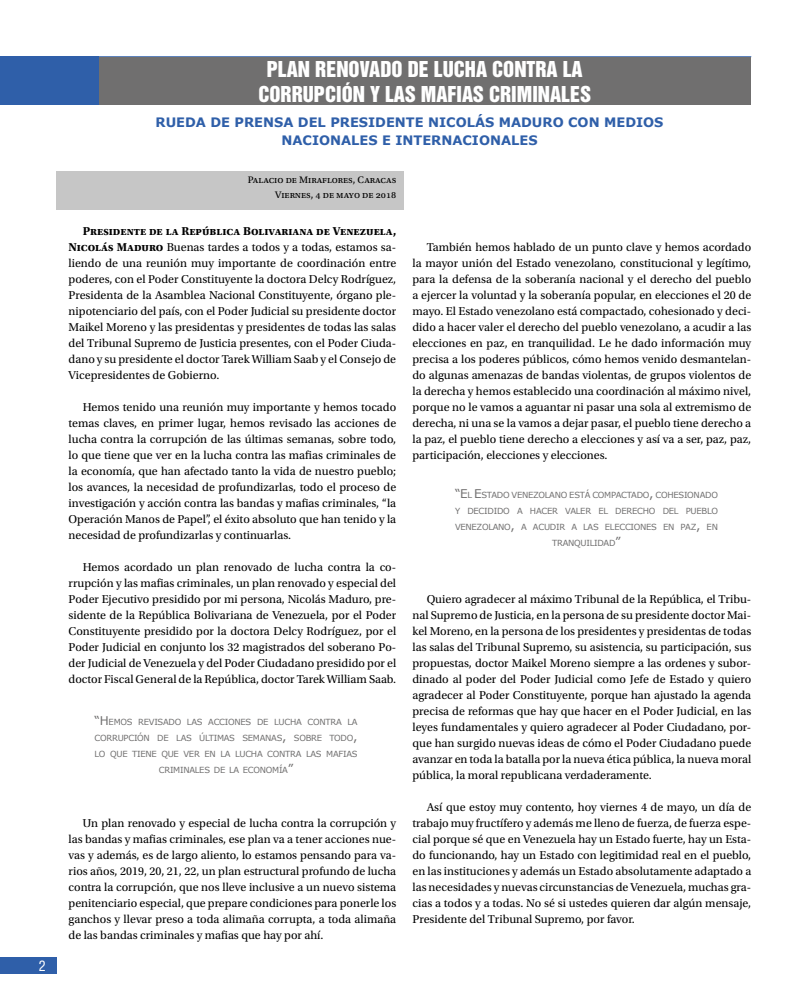
<style>
.page{position:relative;width:808px;height:1007px;background:#fff}
.page>*{position:absolute;margin:0;border:0;box-sizing:border-box;transform-origin:0 0}
.t1{font:20px/25px "Helvetica Inserat LT Std";color:#fff;text-align:center}
.t2{font:condensed 14px "Helvetica LT Std";color:#fff}
.t3{font:700 13px/18px "Verdana";color:#2f5fa9;text-align:center}
.t4{font:12px/16px "Utopia Std";color:#000;text-align:justify}
.t5{font:10px/14.9px "Utopia Std Capt";color:#000;text-align:right}
.t6{font:8.4px/16px "Verdana";letter-spacing:-.03em;color:#706f6f;text-align:center}
.s1{font-weight:700}
.s2{font-size:12px}
</style>
<div class="page">
<div style="left:0;top:957px;width:57px;height:16px;background:#2f5fa9"></div>
<hr style="left:57px;top:56px;width:694px;height:1px;background:#2f5fa9">
<div style="left:57px;top:171px;width:347px;height:38px;background:#c6c6c6"></div>
<div style="left:98px;top:57px;width:653px;height:48px;background:#706f6f"></div>
<div style="left:0;top:56px;width:98px;height:49px;background:#2f5fa9"></div>
<p class="t2" style="left:39px;top:957px;width:8px">2</p>
<h1 class="t1" style="left:258px;top:57px;width:334px">PLAN RENOVADO DE LUCHA CONTRA LA<br>CORRUPCIÓN Y LAS MAFIAS CRIMINALES</h1>
<p class="t3" style="left:156px;top:113px;width:509px">RUEDA DE PRENSA DEL PRESIDENTE NICOLÁS MADURO CON MEDIOS<br>NACIONALES E INTERNACIONALES</p>
<p class="t5" style="left:248px;top:173px;width:150px">Palacio de Miraflores, Caracas<br>Viernes, 4 de mayo de 2018</p>
<p class="t4" style="left:69px;top:223px;width:329px;text-indent:14px"><span class="s1">Presidente de la República Bolivariana de Venezuela, Nicolás Maduro</span> Buenas tardes a todos y a todas, estamos sa&shy;liendo de una reunión muy importante de coordinación entre poderes, con el Poder Constituyente la doctora Delcy Rodríguez, Presidenta de la Asamblea Nacional Constituyente, órgano ple&shy;nipotenciario del país, con el Poder Judicial su presidente doctor Maikel Moreno y las presidentas y presidentes de todas las salas del Tribunal Supremo de Justicia presentes, con el Poder Ciuda&shy;dano y su presidente el doctor Tarek William Saab y el Consejo de Vicepresidentes de Gobierno.</p>
<p class="t4" style="left:69px;top:399px;width:329px;text-indent:14px">Hemos tenido una reunión muy importante y hemos tocado temas claves, en primer lugar, hemos revisado las acciones de lucha contra la corrupción de las últimas semanas, sobre todo, lo que tiene que ver en la lucha contra las mafias criminales de la economía, que han afectado tanto la vida de nuestro pueblo; los avances, la necesidad de profundizarlas, todo el proceso de investigación y acción contra las bandas y mafias criminales, “la Operación Manos de Papel”, el éxito absoluto que han tenido y la necesidad de profundizarlas y continuarlas.</p>
<p class="t4" style="left:69px;top:559px;width:329px;text-indent:14px">Hemos acordado un plan renovado de lucha contra la co&shy;rrupción y las mafias criminales, un plan renovado y especial del Poder Ejecutivo presidido por mi persona, Nicolás Maduro, pre&shy;sidente de la República Bolivariana de Venezuela, por el Poder Constituyente presidido por la doctora Delcy Rodríguez, por el Poder Judicial en conjunto los 32 magistrados del soberano Po&shy;der Judicial de Venezuela y del Poder Ciudadano presidido por el doctor Fiscal General de la República, doctor Tarek William Saab.</p>
<p class="t6" style="left:95px;top:713px;width:264px"><span class="s2">“H</span>EMOS REVISADO LAS ACCIONES DE LUCHA CONTRA LA CORRUPCIÓN DE LAS ÚLTIMAS SEMANAS<span class="s2">,</span> SOBRE TODO<span class="s2">, </span>LO QUE TIENE QUE VER EN LA LUCHA CONTRA LAS MAFIAS CRIMINALES DE LA ECONOMÍA<span class="s2">”</span></p>
<p class="t4" style="left:69px;top:815px;width:329px;text-indent:14px">Un plan renovado y especial de lucha contra la corrupción y las bandas y mafias criminales, ese plan va a tener acciones nue&shy;vas y además, es de largo aliento, lo estamos pensando para va&shy;rios años, 2019, 20, 21, 22, un plan estructural profundo de lucha contra la corrupción, que nos lleve inclusive a un nuevo sistema penitenciario especial, que prepare condiciones para ponerle los ganchos y llevar preso a toda alimaña corrupta, a toda alimaña de las bandas criminales y mafias que hay por ahí.</p>
<p class="t4" style="left:412px;top:239px;width:340px;text-indent:14px">También hemos hablado de un punto clave y hemos acordado la mayor unión del Estado venezolano, constitucional y legítimo, para la defensa de la soberanía nacional y el derecho del pueblo a ejercer la voluntad y la soberanía popular, en elecciones el 20 de mayo. El Estado venezolano está compactado, cohesionado y deci&shy;dido a hacer valer el derecho del pueblo venezolano, a acudir a las elecciones en paz, en tranquilidad. Le he dado información muy precisa a los poderes públicos, cómo hemos venido desmantelan&shy;do algunas amenazas de bandas violentas, de grupos violentos de la derecha y hemos establecido una coordinación al máximo nivel, porque no le vamos a aguantar ni pasar una sola al extremismo de derecha, ni una se la vamos a dejar pasar, el pueblo tiene derecho a la paz, el pueblo tiene derecho a elecciones y así va a ser, paz, paz, participación, elecciones y elecciones.</p>
<p class="t6" style="left:455px;top:486px;width:264px"><span class="s2">“E</span> L <span class="s2">E</span>STADO VENEZOLANO ESTÁ COMPACTADO<span class="s2">,</span> COH ESIONADO Y DECIDIDO A HACER VALER EL DERECHO DEL PUEBLO VENEZOLANO<span class="s2">,</span> A ACUDIR A LAS ELECCIONES EN PAZ<span class="s2">,</span> EN TRANQUILIDAD<span class="s2">”</span></p>
<p class="t4" style="left:412px;top:591px;width:340px;text-indent:14px">Quiero agradecer al máximo Tribunal de la República, el Tribu&shy;nal Supremo de Justicia, en la persona de su presidente doctor Mai&shy;kel Moreno, en la persona de los presidentes y presidentas de todas las salas del Tribunal Supremo, su asistencia, su participación, sus propuestas, doctor Maikel Moreno siempre a las ordenes y subor&shy;dinado al poder del Poder Judicial como Jefe de Estado y quiero agradecer al Poder Constituyente, porque han ajustado la agenda precisa de reformas que hay que hacer en el Poder Judicial, en las leyes fundamentales y quiero agradecer al Poder Ciudadano, por&shy;que han surgido nuevas ideas de cómo el Poder Ciudadano puede avanzar en toda la batalla por la nueva ética pública, la nueva moral pública, la moral republicana verdaderamente.</p>
<p class="t4" style="left:412px;top:799px;width:340px;text-indent:14px">Así que estoy muy contento, hoy viernes 4 de mayo, un día de trabajo muy fructífero y además me lleno de fuerza, de fuerza espe&shy;cial porque sé que en Venezuela hay un Estado fuerte, hay un Esta&shy;do funcionando, hay un Estado con legitimidad real en el pueblo, en las instituciones y además un Estado absolutamente adaptado a las necesidades y nuevas circunstancias de Venezuela, muchas gra&shy;cias a todos y a todas. No sé si ustedes quieren dar algún mensaje, Presidente del Tribunal Supremo, por favor.</p>
</div>
